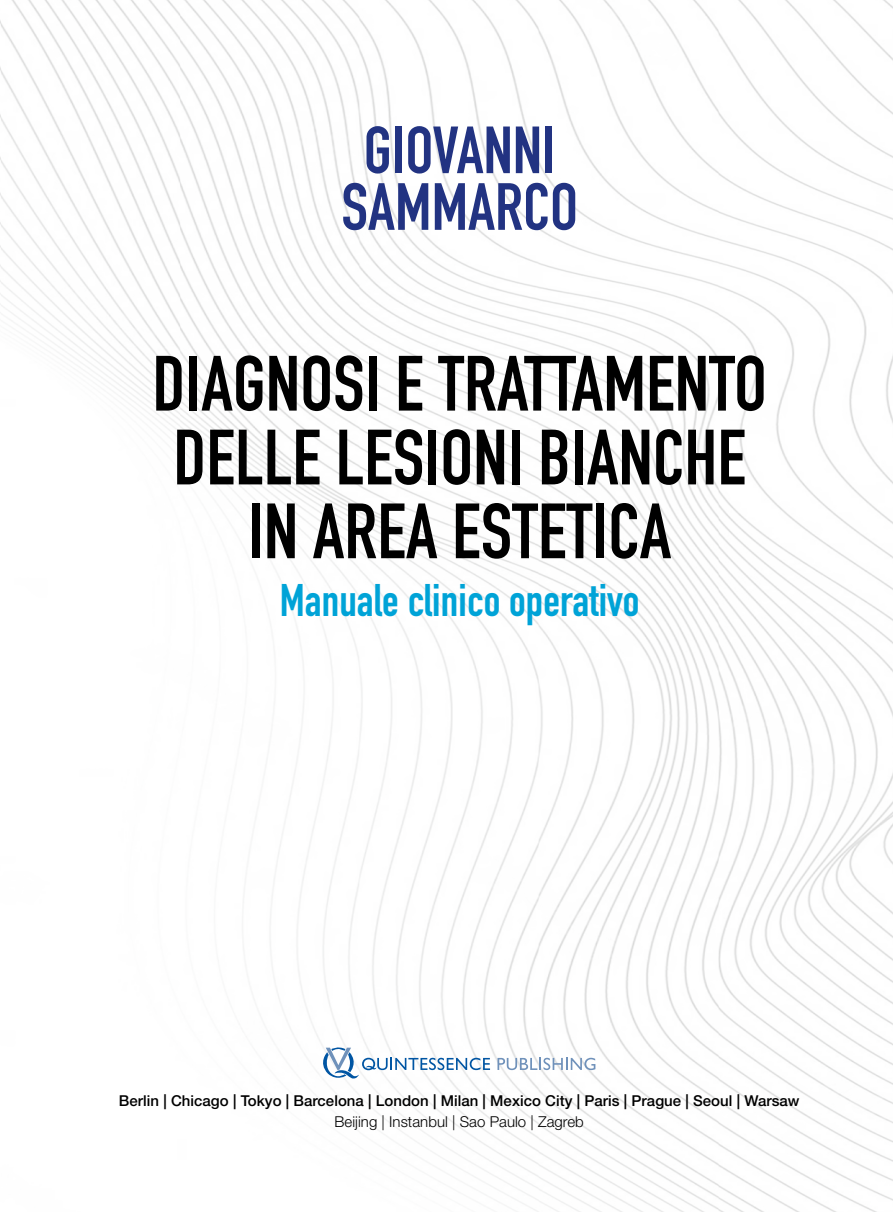
<style>
.page{position:relative;width:893px;height:1212px;background:#fff}
.page>*{position:absolute;margin:0;border:0;box-sizing:border-box;transform-origin:0 0}
.t1{font:700 76.8px/73.8px "DIN Condensed";letter-spacing:.005em;color:#000;text-align:center}
.t2{font:700 65.55px/56.7px "DIN Condensed";letter-spacing:.005em;color:#223382;text-align:center}
.t3{font:700 45px "DIN Condensed";letter-spacing:.005em;color:#00a3d7}
.t4{font:500 15px "Helvetica Neue LT Std";letter-spacing:.005em;color:#000}
.t5{font:300 15px "Helvetica Neue LT Std";letter-spacing:.005em;color:#000}
</style>
<div class="page">
<img style="left:0;top:0;width:893px;height:1212px">
<svg style="left:497px;top:1058px;width:98px;height:12px"></svg>
<svg style="left:323px;top:1047px;width:167px;height:32px"></svg>
<h2 class="t2" style="left:341px;top:121px;width:238px">GIOVANNI<br>SAMMARCO</h2>
<h1 class="t1" style="left:153px;top:346px;width:616px">DIAGNOSI E TRATTAMENTO<br>DELLE LESIONI BIANCHE<br>IN AREA ESTETICA</h1>
<h3 class="t3" style="left:280px;top:570px;width:361px">Manuale clinico operativo</h3>
<p class="t4" style="left:119px;top:1091px;width:682px">Berlin | Chicago | Tokyo | Barcelona | London | Milan | Mexico City | Paris | Prague | Seoul | Warsaw</p>
<p class="t5" style="left:335px;top:1112px;width:251px">Beijing | Instanbul | Sao Paulo | Zagreb</p>
</div>
